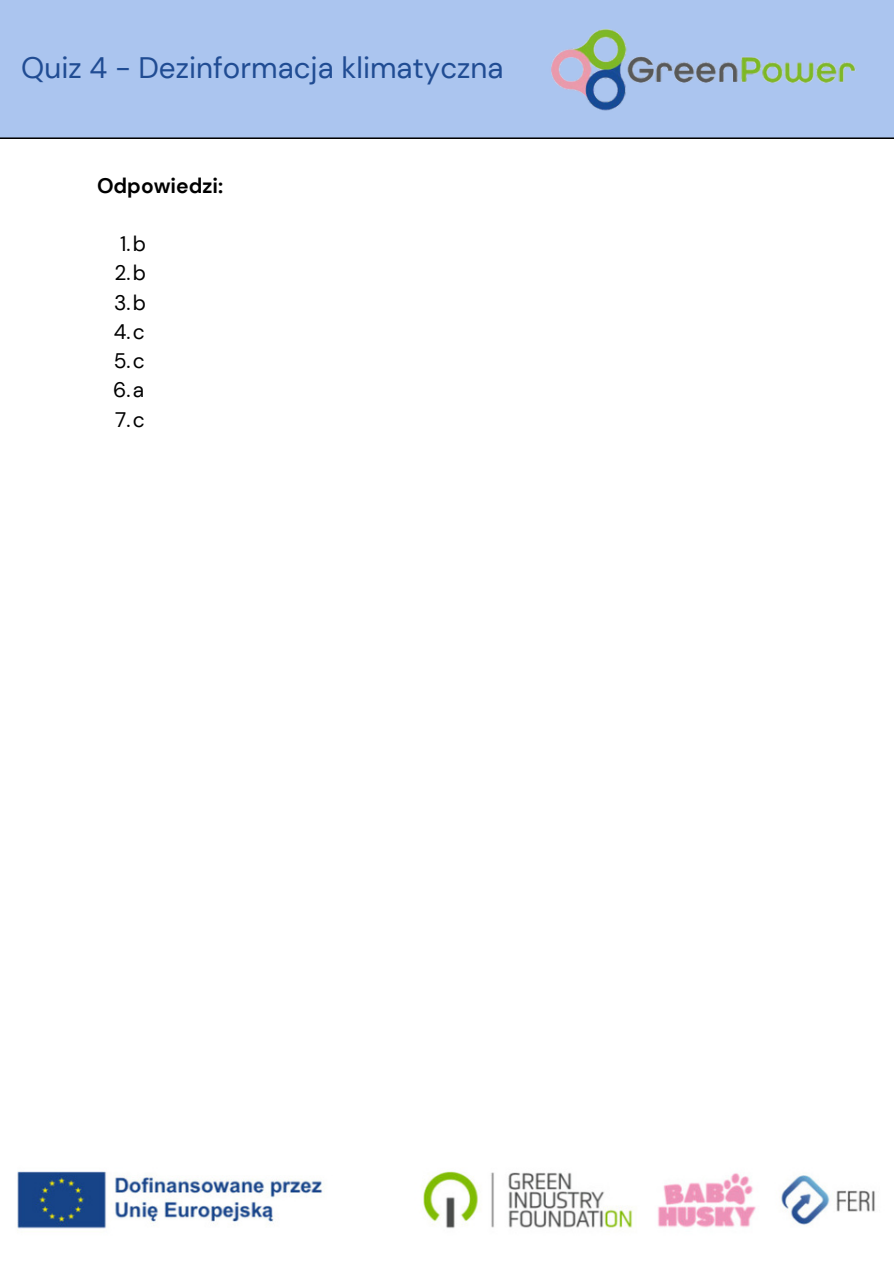
<style>
.page{position:relative;width:894px;height:1264px;background:#fff}
.page>*{position:absolute;margin:0;border:0;box-sizing:border-box;transform-origin:0 0}
.t1{font:29.55px "DM Sans";color:#204c93}
.t2{font:21px "DM Sans";color:#000}
.t3{font:700 21px "DM Sans";color:#000}
</style>
<div class="page">
<div style="left:0;top:0;width:893px;height:138px;background:#abc5ef"></div>
<img style="left:528px;top:20px;width:351px;height:98px">
<img style="left:17px;top:1171px;width:858px;height:59px">
<p class="t1" style="left:21px;top:49px;width:484px">Quiz 4 - Dezinformacja klimatyczna</p>
<p class="t3" style="left:97px;top:172px;width:128px">Odpowiedzi:</p>
<p class="t2" style="left:120px;top:230px;width:27px">1.b</p>
<p class="t2" style="left:114px;top:259px;width:33px">2.b</p>
<p class="t2" style="left:114px;top:289px;width:33px">3.b</p>
<p class="t2" style="left:114px;top:318px;width:32px">4.c</p>
<p class="t2" style="left:114px;top:347px;width:33px">5.c</p>
<p class="t2" style="left:113px;top:376px;width:32px">6.a</p>
<p class="t2" style="left:115px;top:406px;width:31px">7.c</p>
</div>
